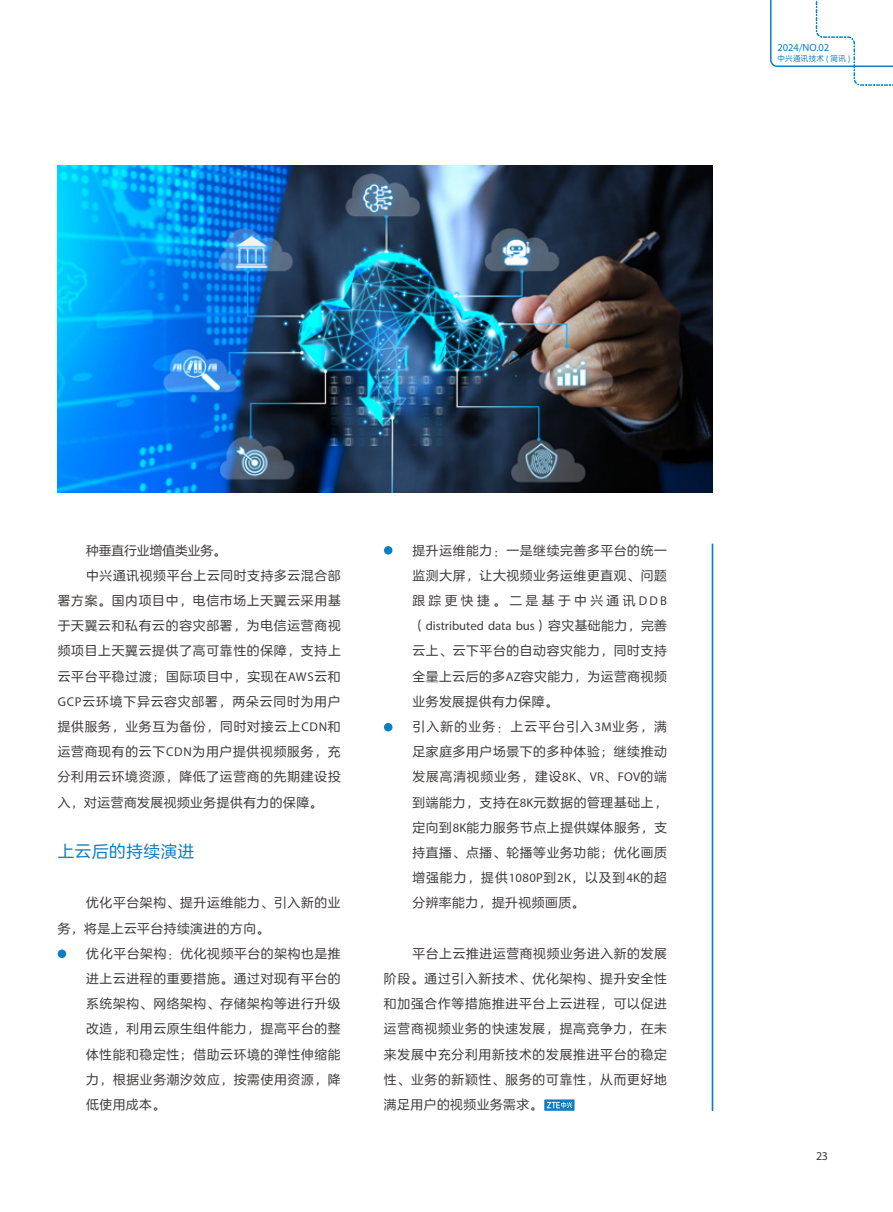
<style>
.page{position:relative;width:893px;height:1212px;background:#fff}
.page>*{position:absolute;margin:0;border:0;box-sizing:border-box;transform-origin:0 0}
.t1{font:16.5px "FZLANTY JW GB1 0";letter-spacing:.04em;color:#0e7ec3}
.t2{font:12.75px/25.2px "FZLANTY JW GB1 0";letter-spacing:.055em;color:#3f3b3a;text-align:justify}
.t3{font:12.75px "Myriad Pro";letter-spacing:-.005em;color:#3f3b3a}
.t4{font:12.75px "FZLANTY JW GB1 0";letter-spacing:-.005em;color:#3f3b3a}
.t5{font:12px "Myriad Pro";color:#3f3b3a}
.t6{font:10.5px "Myriad Pro";color:#0e7ec3}
.t7{font:7.5px "FZLANTY JW GB1 0";letter-spacing:.04em;color:#0e7ec3}
.s1{font-family:"Myriad Pro"}
.s2{font-family:"FZLANTY JW GB1 0"}
</style>
<div class="page">
<svg style="left:770px;top:0;width:123px;height:86px"></svg>
<hr style="left:712px;top:544px;width:1px;height:567px;background:#0e7ec3">
<svg style="left:544px;top:1099px;width:30px;height:12px"></svg>
<svg style="left:547px;top:1102px;width:25px;height:6px"></svg>
<img style="left:58px;top:166px;width:654px;height:327px">
<div style="left:58px;top:949px;width:8px;height:9px;background:#0e7ec3;border-radius:50%"></div>
<div style="left:384px;top:546px;width:8px;height:9px;background:#0e7ec3;border-radius:50%"></div>
<div style="left:384px;top:723px;width:8px;height:8px;background:#0e7ec3;border-radius:50%"></div>
<p class="t6" style="left:777px;top:41px;width:53px">2024/NO.02</p>
<p class="t7" style="left:777px;top:54px;width:74px">中兴通讯技术 ( 简讯 )</p>
<p class="t4" style="left:86px;top:543px;width:141px">种垂直行业增值类业务。</p>
<p class="t2" style="left:86px;top:563px;width:256px">中兴通讯视频平台上云同时支持多云混合部</p>
<p class="t2" style="left:58px;top:588px;width:285px">署方案。国内项目中，电信市场上天翼云采用基</p>
<p class="t2" style="left:58px;top:613px;width:285px">于天翼云和私有云的容灾部署，为电信运营商视</p>
<p class="t2" style="left:58px;top:639px;width:285px">频项目上天翼云提供了高可靠性的保障，支持上</p>
<p class="t2" style="left:58px;top:664px;width:285px">云平台平稳过渡；国际项目中，实现在<span class="s1">AWS</span>云和</p>
<p class="t2" style="left:58px;top:689px;width:284px"><span class="s1">GCP</span>云环境下异云容灾部署，两朵云同时为用户</p>
<p class="t2" style="left:58px;top:714px;width:284px">提供服务，业务互为备份，同时对接云上<span class="s1">CDN</span>和</p>
<p class="t2" style="left:58px;top:739px;width:284px">运营商现有的云下<span class="s1">CDN</span>为用户提供视频服务，充</p>
<p class="t2" style="left:58px;top:765px;width:285px">分利用云环境资源，降低了运营商的先期建设投</p>
<p class="t2" style="left:58px;top:790px;width:266px">入，对运营商发展视频业务提供有力的保障。</p>
<p class="t1" style="left:58px;top:842px;width:138px">上云后的持续演进</p>
<p class="t2" style="left:58px;top:891px;width:284px;text-indent:28px">优化平台架构、提升运维能力、引入新的业务，将是上云平台持续演进的方向。</p>
<p class="t2" style="left:86px;top:941px;width:256px">优化平台架构：优化视频平台的架构也是推进上云进程的重要措施。通过对现有平台的系统架构、网络架构、存储架构等进行升级改造，利用云原生组件能力，提高平台的整体性能和稳定性；借助云环境的弹性伸缩能力，根据业务潮汐效应，按需使用资源，降低使用成本。</p>
<p class="t2" style="left:412px;top:538px;width:256px">提升运维能力：一是继续完善多平台的统一监测大屏，让大视频业务运维更直观、问题跟踪更快捷。二是基于中兴通讯<span class="s1">DDB</span></p>
<p class="t3" style="left:412px;top:618px;width:256px"><span class="s2">（</span>distributed data bus<span class="s2">）容灾基础能力，完善</span></p>
<p class="t2" style="left:412px;top:639px;width:256px;text-align:left">云上、云下平台的自动容灾能力，同时支持全量上云后的多<span class="s1">AZ</span>容灾能力，为运营商视频业务发展提供有力保障。<br>引入新的业务：上云平台引入<span class="s1">3M</span>业务，满足家庭多用户场景下的多种体验；继续推动发展高清视频业务，建设<span class="s1">8K</span>、<span class="s1">VR</span>、<span class="s1">FOV</span>的端到端能力，支持在<span class="s1">8K</span>元数据的管理基础上，定向到<span class="s1">8K</span>能力服务节点上提供媒体服务，支持直播、点播、轮播等业务功能；优化画质增强能力，提供<span class="s1">1080P</span>到<span class="s1">2K</span>，以及到<span class="s1">4K</span>的超分辨率能力，提升视频画质。</p>
<p class="t2" style="left:384px;top:941px;width:285px;text-indent:28px">平台上云推进运营商视频业务进入新的发展阶段。通过引入新技术、优化架构、提升安全性和加强合作等措施推进平台上云进程，可以促进运营商视频业务的快速发展，提高竞争力，在未来发展中充分利用新技术的发展推进平台的稳定性、业务的新颖性、服务的可靠性，从而更好地满足用户的视频业务需求。</p>
<p class="t5" style="left:816px;top:1148px;width:13px">23</p>
</div>
